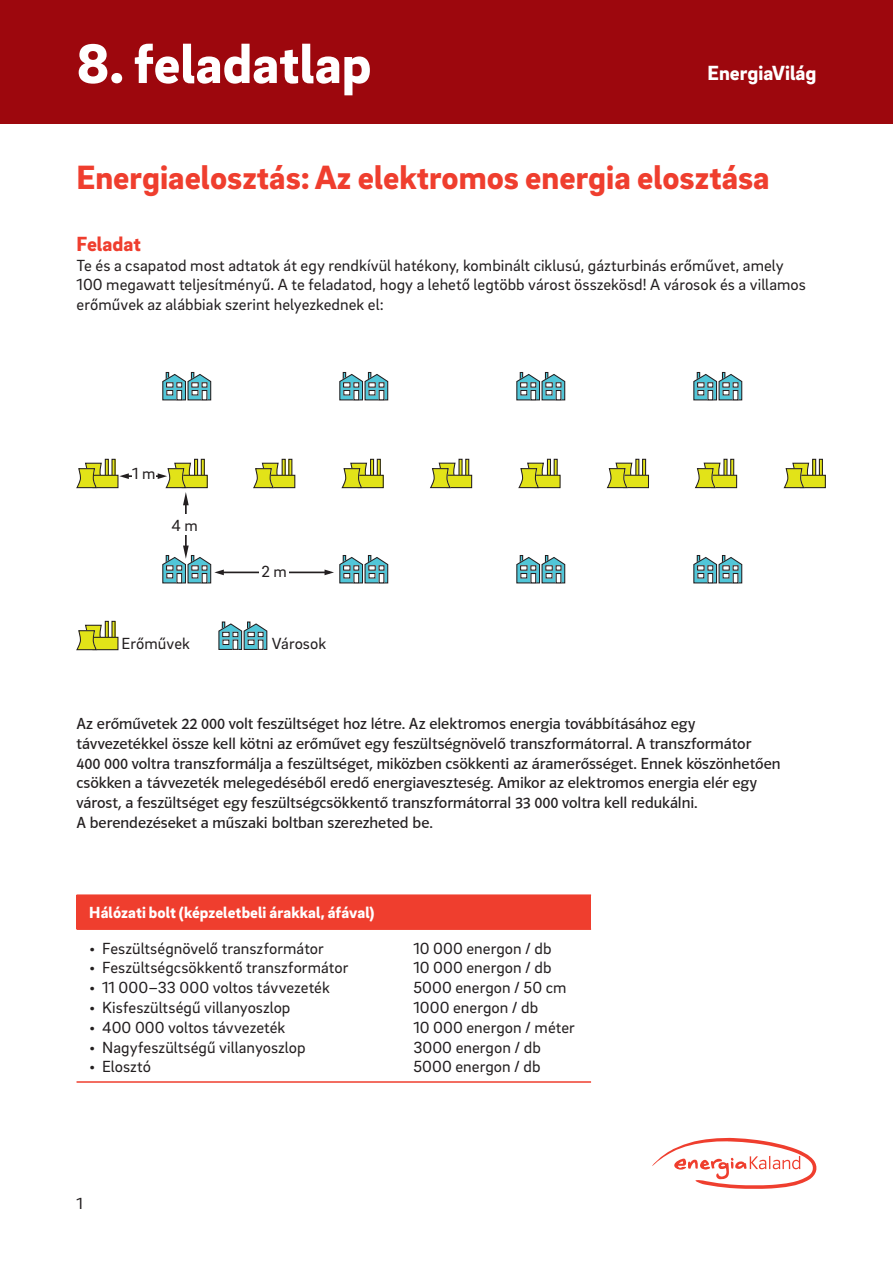
<style>
.page{position:relative;width:893px;height:1263px;background:#fff}
.page>*{position:absolute;margin:0;border:0;box-sizing:border-box;transform-origin:0 0}
.t1{font:900 57px "EON Brix Sans";color:#fff}
.t2{font:900 34.5px "EON Brix Sans";color:#ef3e2e}
.t3{font:900 21px "EON Brix Sans";color:#fff}
.t4{font:900 21px "EON Brix Sans";color:#ef3e2e}
.t5{font:16.5px/19.8px "EON Brix Sans";letter-spacing:.005em;color:#231f20}
.t6{font:16.5px/19.8px "Polo Ze 11 K Buch";color:#231f20}
.t7{font:900 16.5px "EON Brix Sans";letter-spacing:.005em;color:#fff}
</style>
<div class="page">
<div style="left:0;top:0;width:893px;height:124px;background:#9d070d"></div>
<svg style="left:652px;top:1137px;width:165px;height:52px"></svg>
<div style="left:77px;top:895px;width:514px;height:34px;background:#ef3e2e"></div>
<hr style="left:77px;top:894px;width:514px;height:2px;background:#ef3e2e">
<hr style="left:77px;top:1081px;width:514px;height:2px;background:#ef3e2e">
<hr style="left:77px;top:928px;width:514px;height:2px;background:#ef3e2e">
<hr style="left:112px;top:621px;width:3px;height:18px;background:#e2e318">
<div style="left:105px;top:621px;width:4px;height:19px;border:1px solid #231f20"></div>
<div style="left:93px;top:637px;width:25px;height:13px;background:#e2e318"></div>
<div style="left:92px;top:637px;width:26px;height:13px;border:1px solid #231f20"></div>
<svg style="left:76px;top:624px;width:28px;height:27px"></svg>
<hr style="left:185px;top:502px;width:2px;height:45px;background:#231f20">
<div style="left:171px;top:515px;width:28px;height:20px;background:#fff"></div>
<hr style="left:222px;top:571px;width:108px;height:2px;background:#231f20">
<div style="left:259px;top:560px;width:30px;height:21px;background:#fff"></div>
<svg style="left:339px;top:372px;width:50px;height:29px"></svg>
<div style="left:378px;top:382px;width:7px;height:6px;border:1px solid #231f20"></div>
<div style="left:379px;top:390px;width:5px;height:10px;background:#fff"></div>
<div style="left:379px;top:390px;width:5px;height:10px;border:1px solid #231f20"></div>
<svg style="left:162px;top:372px;width:50px;height:29px"></svg>
<div style="left:201px;top:382px;width:7px;height:6px;border:1px solid #231f20"></div>
<div style="left:202px;top:390px;width:5px;height:10px;background:#fff"></div>
<div style="left:202px;top:390px;width:5px;height:10px;border:1px solid #231f20"></div>
<svg style="left:516px;top:372px;width:50px;height:29px"></svg>
<div style="left:555px;top:382px;width:7px;height:6px;border:1px solid #231f20"></div>
<div style="left:556px;top:390px;width:5px;height:10px;background:#fff"></div>
<div style="left:556px;top:390px;width:5px;height:10px;border:1px solid #231f20"></div>
<svg style="left:693px;top:372px;width:50px;height:29px"></svg>
<div style="left:732px;top:382px;width:7px;height:6px;border:1px solid #231f20"></div>
<div style="left:733px;top:390px;width:5px;height:10px;background:#fff"></div>
<div style="left:733px;top:390px;width:5px;height:10px;border:1px solid #231f20"></div>
<hr style="left:112px;top:459px;width:3px;height:18px;background:#e2e318">
<div style="left:105px;top:459px;width:4px;height:19px;border:1px solid #231f20"></div>
<div style="left:93px;top:475px;width:25px;height:13px;background:#e2e318"></div>
<div style="left:92px;top:475px;width:26px;height:13px;border:1px solid #231f20"></div>
<svg style="left:76px;top:462px;width:28px;height:27px"></svg>
<div style="left:201px;top:459px;width:4px;height:19px;border:1px solid #231f20"></div>
<div style="left:194px;top:459px;width:4px;height:19px;border:1px solid #231f20"></div>
<div style="left:182px;top:475px;width:25px;height:13px;background:#e2e318"></div>
<div style="left:182px;top:475px;width:26px;height:13px;border:1px solid #231f20"></div>
<svg style="left:119px;top:462px;width:74px;height:43px"></svg>
<div style="left:270px;top:475px;width:25px;height:13px;background:#e2e318"></div>
<div style="left:269px;top:475px;width:26px;height:13px;border:1px solid #231f20"></div>
<svg style="left:253px;top:462px;width:28px;height:27px"></svg>
<div style="left:377px;top:459px;width:4px;height:19px;border:1px solid #231f20"></div>
<div style="left:370px;top:459px;width:4px;height:19px;border:1px solid #231f20"></div>
<div style="left:358px;top:475px;width:25px;height:13px;background:#e2e318"></div>
<div style="left:358px;top:475px;width:26px;height:13px;border:1px solid #231f20"></div>
<svg style="left:341px;top:462px;width:28px;height:27px"></svg>
<div style="left:465px;top:459px;width:4px;height:19px;border:1px solid #231f20"></div>
<hr style="left:459px;top:459px;width:3px;height:18px;background:#e2e318">
<div style="left:447px;top:475px;width:25px;height:13px;background:#e2e318"></div>
<div style="left:446px;top:475px;width:26px;height:13px;border:1px solid #231f20"></div>
<svg style="left:430px;top:462px;width:28px;height:27px"></svg>
<div style="left:554px;top:459px;width:4px;height:19px;border:1px solid #231f20"></div>
<div style="left:547px;top:459px;width:4px;height:19px;border:1px solid #231f20"></div>
<div style="left:535px;top:475px;width:25px;height:13px;background:#e2e318"></div>
<div style="left:534px;top:475px;width:27px;height:13px;border:1px solid #231f20"></div>
<svg style="left:518px;top:462px;width:28px;height:27px"></svg>
<div style="left:642px;top:459px;width:4px;height:19px;border:1px solid #231f20"></div>
<div style="left:623px;top:475px;width:25px;height:13px;background:#e2e318"></div>
<div style="left:623px;top:475px;width:26px;height:13px;border:1px solid #231f20"></div>
<svg style="left:606px;top:462px;width:29px;height:27px"></svg>
<div style="left:730px;top:459px;width:4px;height:19px;border:1px solid #231f20"></div>
<div style="left:712px;top:475px;width:25px;height:13px;background:#e2e318"></div>
<div style="left:711px;top:475px;width:26px;height:13px;border:1px solid #231f20"></div>
<svg style="left:695px;top:462px;width:28px;height:27px"></svg>
<div style="left:819px;top:459px;width:4px;height:19px;border:1px solid #231f20"></div>
<div style="left:812px;top:459px;width:4px;height:19px;border:1px solid #231f20"></div>
<div style="left:800px;top:475px;width:25px;height:13px;background:#e2e318"></div>
<div style="left:800px;top:475px;width:26px;height:13px;border:1px solid #231f20"></div>
<svg style="left:783px;top:462px;width:28px;height:27px"></svg>
<svg style="left:325px;top:555px;width:64px;height:29px"></svg>
<div style="left:378px;top:565px;width:7px;height:6px;border:1px solid #231f20"></div>
<div style="left:379px;top:573px;width:5px;height:10px;background:#fff"></div>
<div style="left:379px;top:573px;width:5px;height:10px;border:1px solid #231f20"></div>
<svg style="left:162px;top:545px;width:62px;height:39px"></svg>
<div style="left:201px;top:565px;width:7px;height:6px;border:1px solid #231f20"></div>
<div style="left:202px;top:573px;width:5px;height:10px;background:#fff"></div>
<div style="left:202px;top:573px;width:5px;height:10px;border:1px solid #231f20"></div>
<svg style="left:516px;top:555px;width:50px;height:29px"></svg>
<div style="left:555px;top:565px;width:7px;height:6px;border:1px solid #231f20"></div>
<div style="left:556px;top:573px;width:5px;height:10px;background:#fff"></div>
<div style="left:556px;top:573px;width:5px;height:10px;border:1px solid #231f20"></div>
<svg style="left:693px;top:555px;width:50px;height:29px"></svg>
<div style="left:732px;top:565px;width:7px;height:6px;border:1px solid #231f20"></div>
<div style="left:733px;top:573px;width:5px;height:10px;background:#fff"></div>
<div style="left:733px;top:573px;width:5px;height:10px;border:1px solid #231f20"></div>
<svg style="left:218px;top:621px;width:50px;height:29px"></svg>
<div style="left:258px;top:640px;width:5px;height:9px;background:#fff"></div>
<div style="left:258px;top:639px;width:6px;height:11px;border:1px solid #231f20"></div>
<h1 class="t1" style="left:77px;top:26px;width:297px">8. feladatlap</h1>
<p class="t3" style="left:707px;top:59px;width:110px">EnergiaVilág</p>
<h2 class="t2" style="left:77px;top:154px;width:694px">Energiaelosztás: Az elektromos energia elosztása</h2>
<p class="t4" style="left:77px;top:230px;width:66px">Feladat</p>
<p class="t5" style="left:77px;top:254px;width:731px">Te és a csapatod most adtatok át egy rendkívül hatékony, kombinált ciklusú, gázturbinás erőművet, amely<br>100 megawatt teljesítményű. A te feladatod, hogy a lehető legtöbb várost összekösd! A városok és a villamos erőművek az alábbiak szerint helyezkednek el:</p>
<p class="t5" style="left:132px;top:463px;width:25px">1 m</p>
<p class="t5" style="left:172px;top:515px;width:28px">4 m</p>
<p class="t5" style="left:261px;top:560px;width:27px">2 m</p>
<p class="t5" style="left:122px;top:633px;width:70px">Erőművek</p>
<p class="t5" style="left:272px;top:633px;width:56px">Városok</p>
<p class="t6" style="left:77px;top:714px;width:706px">Az erőművetek 22 000 volt feszültséget hoz létre. Az elektromos energia továbbításához egy távvezetékkel össze kell kötni az erőművet egy feszültségnövelő transzformátorral. A transzformátor<br>400 000 voltra transzformálja a feszültséget, miközben csökkenti az áramerősséget. Ennek köszönhetően csökken a távvezeték melegedéséből eredő energiaveszteség. Amikor az elektromos energia elér egy várost, a feszültséget egy feszültségcsökkentő transzformátorral 33 000 voltra kell redukálni.<br>A berendezéseket a műszaki boltban szerezheted be.</p>
<p class="t7" style="left:89px;top:902px;width:287px">Hálózati bolt (képzeletbeli árakkal, áfával)</p>
<p class="t5" style="left:89px;top:937px;width:236px">• Feszültségnövelő transzformátor</p>
<p class="t5" style="left:413px;top:937px;width:140px">10 000 energon / db</p>
<p class="t5" style="left:89px;top:957px;width:261px">• Feszültségcsökkentő transzformátor</p>
<p class="t5" style="left:413px;top:957px;width:140px">10 000 energon / db</p>
<p class="t5" style="left:89px;top:977px;width:242px">• 11 000–33 000 voltos távvezeték</p>
<p class="t5" style="left:413px;top:977px;width:155px">5000 energon / 50 cm</p>
<p class="t5" style="left:89px;top:997px;width:203px">• Kisfeszültségű villanyoszlop</p>
<p class="t5" style="left:413px;top:997px;width:126px">1000 energon / db</p>
<p class="t5" style="left:89px;top:1017px;width:198px">• 400 000 voltos távvezeték</p>
<p class="t5" style="left:413px;top:1017px;width:163px">10 000 energon / méter</p>
<p class="t5" style="left:89px;top:1036px;width:218px">• Nagyfeszültségű villanyoszlop</p>
<p class="t5" style="left:413px;top:1036px;width:129px">3000 energon / db</p>
<p class="t5" style="left:89px;top:1056px;width:63px">• Elosztó</p>
<p class="t5" style="left:413px;top:1056px;width:129px">5000 energon / db</p>
<p class="t5" style="left:77px;top:1193px;width:8px">1</p>
</div>
